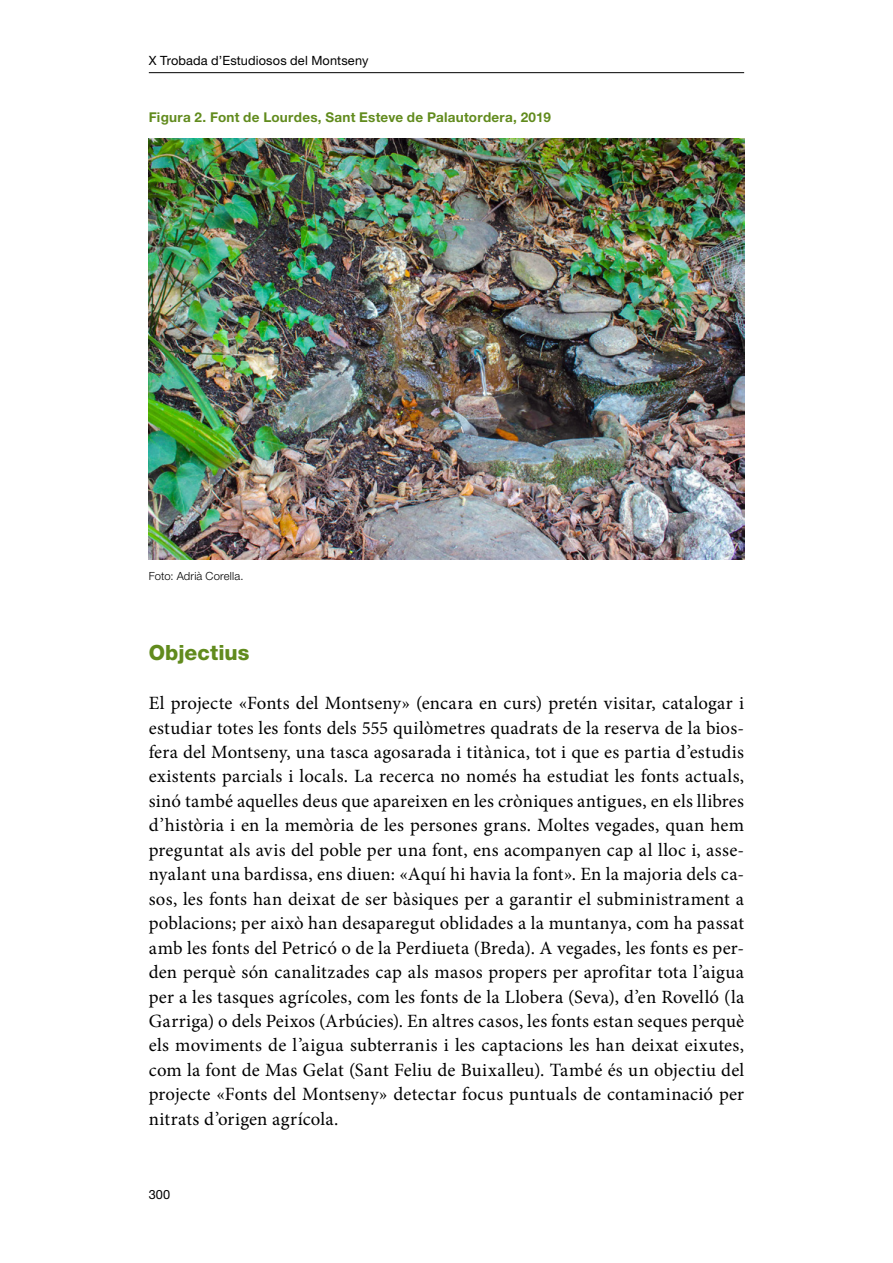
<style>
.page{position:relative;width:893px;height:1263px;background:#fff}
.page>*{position:absolute;margin:0;border:0;box-sizing:border-box;transform-origin:0 0}
.Títol_2{font:800 21px "Helvetica Neue LT Std";color:#618b1d}
.Text_N1_1a__NO_sang{font:18.75px/24.5px "Minion Pro";color:#000;text-align:justify}
.Taulas_Color_Titol{font:700 13.5px "Helvetica Neue LT Std";letter-spacing:.02em;color:#618b1d}
.t1{font:12.75px "Helvetica Neue LT Std";letter-spacing:.01em;color:#000}
.Taulas_Color_Font{font:300 11.25px "Helvetica Neue LT Std";letter-spacing:.015em;color:#000}
</style>
<div class="page">
<hr style="left:149px;top:72px;width:595px;height:1px;background:#000">
<img style="left:149px;top:138px;width:595px;height:421px">
<p class="t1" style="left:149px;top:53px;width:221px">X Trobada d’Estudiosos del Montseny</p>
<p class="Taulas_Color_Titol" style="left:149px;top:109px;width:404px">Figura 2. Font de Lourdes, Sant Esteve de Palautordera, 2019</p>
<p class="Taulas_Color_Font" style="left:149px;top:569px;width:96px">Foto: Adrià Corella.</p>
<p class="Títol_2" style="left:149px;top:640px;width:102px">Objectius</p>
<p class="Text_N1_1a__NO_sang" style="left:149px;top:691px;width:597px">El projecte «Fonts del Montseny» (encara en curs) pretén visitar, catalogar i estudiar totes les fonts dels 555 quilòmetres quadrats de la reserva de la bios&shy;fera del Montseny, una tasca agosarada i titànica, tot i que es partia d’estudis existents parcials i locals. La recerca no només ha estudiat les fonts actuals, sinó també aquelles deus que apareixen en les cròniques antigues, en els llibres d’història i en la memòria de les persones grans. Moltes vegades, quan hem preguntat als avis del poble per una font, ens acompanyen cap al lloc i, asse&shy;nyalant una bardissa, ens diuen: «Aquí hi havia la font». En la majoria dels ca&shy;sos, les fonts han deixat de ser bàsiques per a garantir el subministrament a poblacions; per això han desaparegut oblidades a la muntanya, com ha passat amb les fonts del Petricó o de la Perdiueta (Breda). A vegades, les fonts es per&shy;den perquè són canalitzades cap als masos propers per aprofitar tota l’aigua per a les tasques agrícoles, com les fonts de la Llobera (Seva), d’en Rovelló (la Garriga) o dels Peixos (Arbúcies). En altres casos, les fonts estan seques perquè els moviments de l’aigua subterranis i les captacions les han deixat eixutes, com la font de Mas Gelat (Sant Feliu de Buixalleu). També és un objectiu del projecte «Fonts del Montseny» detectar focus puntuals de contaminació per nitrats d’origen agrícola.</p>
<p class="t1" style="left:149px;top:1186px;width:23px">300</p>
</div>
